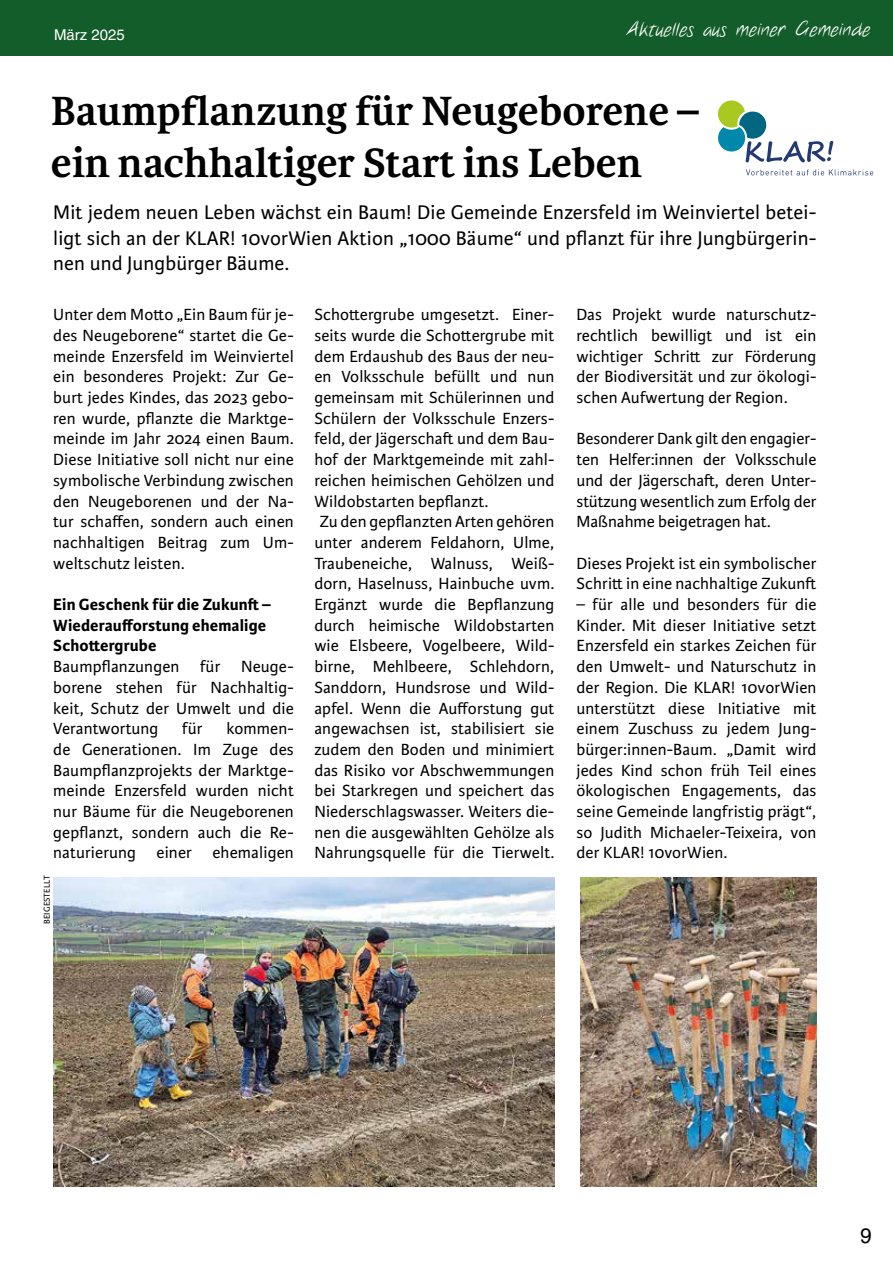
<style>
.page{position:relative;width:893px;height:1263px;background:#fff}
.page>*{position:absolute;margin:0;border:0;box-sizing:border-box;transform-origin:0 0}
.t1{font:700 43.5px/52.2px "Karmina";color:#000}
.t2{font:21px/25.5px "Karmina Sans";letter-spacing:.01em;color:#000;text-align:justify}
.t3{font:21px "Helvetica LT Std";color:#000}
.t4{font:19.5px "Notethis";letter-spacing:.01em;color:#fff}
.t5{font:17.25px/20.7px "Karmina Sans";letter-spacing:.01em;color:#000;text-align:justify}
.t6{font:700 17.25px/20.7px "Karmina Sans";letter-spacing:.01em;color:#000}
.t7{font:15px "Helvetica LT Std";color:#fff}
.t8{font:9px "Karmina Sans";letter-spacing:.01em;color:#000}
</style>
<div class="page">
<div style="left:0;top:0;width:893px;height:55px;background:#135d2b"></div>
<img style="left:580px;top:877px;width:236px;height:309px">
<img style="left:53px;top:877px;width:501px;height:309px">
<svg style="left:718px;top:100px;width:115px;height:62px"></svg>
<svg style="left:746px;top:169px;width:127px;height:6px"></svg>
<p class="t7" style="left:54px;top:26px;width:72px">März 2025</p>
<p class="t4" style="left:628px;top:17px;width:244px">Aktuelles aus meiner Gemeinde</p>
<h1 class="t1" style="left:51px;top:86px;width:649px">Baumpflanzung für Neugeborene – ein nachhaltiger Start ins Leben</h1>
<p class="t2" style="left:53px;top:200px;width:765px">Mit jedem neuen Leben wächst ein Baum! Die Gemeinde Enzersfeld im Weinviertel betei&shy;ligt sich an der KLAR! 10vorWien Aktion „1000 Bäume“ und pflanzt für ihre Jungbürgerin&shy;nen und Jungbürger Bäume.</p>
<p class="t5" style="left:576px;top:305px;width:241px">Das Projekt wurde naturschutz&shy;rechtlich bewilligt und ist ein wichtiger Schritt zur Förderung der Biodiversität und zur ökologi&shy;schen Aufwertung der Region.</p>
<p class="t5" style="left:576px;top:429px;width:241px">Besonderer Dank gilt den engagier&shy;ten Helfer:innen der Volksschule und der Jägerschaft, deren Unter&shy;stützung wesentlich zum Erfolg der Maßnahme beigetragen hat.</p>
<p class="t5" style="left:576px;top:553px;width:241px">Dieses Projekt ist ein symbolischer<br>Schritt in eine nachhaltige Zukunft</p>
<p class="t5" style="left:576px;top:594px;width:241px">– für alle und besonders für die Kinder. Mit dieser Initiative setzt Enzersfeld ein starkes Zeichen für den Umwelt- und Naturschutz in der Region. Die KLAR! 10vorWien unterstützt diese Initiative mit einem Zuschuss zu jedem Jung&shy;bürger:innen-Baum. „Damit wird jedes Kind schon früh Teil eines ökologischen Engagements, das seine Gemeinde langfristig prägt“, so Judith Michaeler-Teixeira, von der KLAR! 10vorWien.</p>
<p class="t5" style="left:53px;top:305px;width:242px">Unter dem Motto „Ein Baum für je&shy;des Neugeborene“ startet die Ge&shy;meinde Enzersfeld im Weinviertel ein besonderes Projekt: Zur Ge&shy;burt jedes Kindes, das 2023 gebo&shy;ren wurde, pflanzte die Marktge&shy;meinde im Jahr 2024 einen Baum.<br>Diese Initiative soll nicht nur eine symbolische Verbindung zwischen den Neugeborenen und der Na&shy;tur schaffen, sondern auch einen nachhaltigen Beitrag zum Um&shy;weltschutz leisten.</p>
<p class="t6" style="left:53px;top:594px;width:219px">Ein Geschenk für die Zukunft –<br>Wiederaufforstung ehemalige<br>Schottergrube</p>
<p class="t5" style="left:53px;top:656px;width:242px">Baumpflanzungen für Neuge&shy;borene stehen für Nachhaltig&shy;keit, Schutz der Umwelt und die Verantwortung</p>
<p class="t5" style="left:314px;top:305px;width:241px;text-align:left">Schottergrube umgesetzt. Einer&shy;seits wurde die Schottergrube mit dem Erdaushub des Baus der neu&shy;en Volksschule befüllt und nun gemeinsam mit Schülerinnen und<br>Schülern der Volksschule Enzers&shy;feld, der Jägerschaft und dem Bau&shy;hof der Marktgemeinde mit zahl&shy;reichen heimischen Gehölzen und<br>Wildobstarten bepflanzt.<br>Zu den gepflanzten Arten gehören unter anderem Feldahorn, Ulme,<br>Traubeneiche, Walnuss, Weiß&shy;dorn, Haselnuss, Hainbuche uvm.<br>Ergänzt wurde die Bepflanzung durch heimische Wildobstarten wie Elsbeere, Vogelbeere, Wild&shy;birne, Mehlbeere, Schlehdorn,<br>Sanddorn, Hundsrose und Wild&shy;apfel. Wenn die Aufforstung gut angewachsen ist, stabilisiert sie zudem den Boden und minimiert das Risiko vor Abschwemmungen bei Starkregen und speichert das<br>Niederschlagswasser. Weiters die&shy;nen die ausgewählten Gehölze als<br>Nahrungsquelle für die Tierwelt.</p>
<p class="t5" style="left:53px;top:719px;width:242px;text-indent:173px">kommen&shy;de Generationen. Im Zuge des Baumpflanzprojekts der Marktge&shy;meinde Enzersfeld wurden nicht nur Bäume für die Neugeborenen gepflanzt, sondern auch die Re&shy;naturierung einer ehemaligen</p>
<p class="t5" style="left:182px;top:719px;width:22px">für</p>
<p class="t8" style="left:42px;top:924px;width:50px;rotate:-90deg">BEIGESTELLT</p>
<p class="t3" style="left:860px;top:1224px;width:13px">9</p>
</div>
